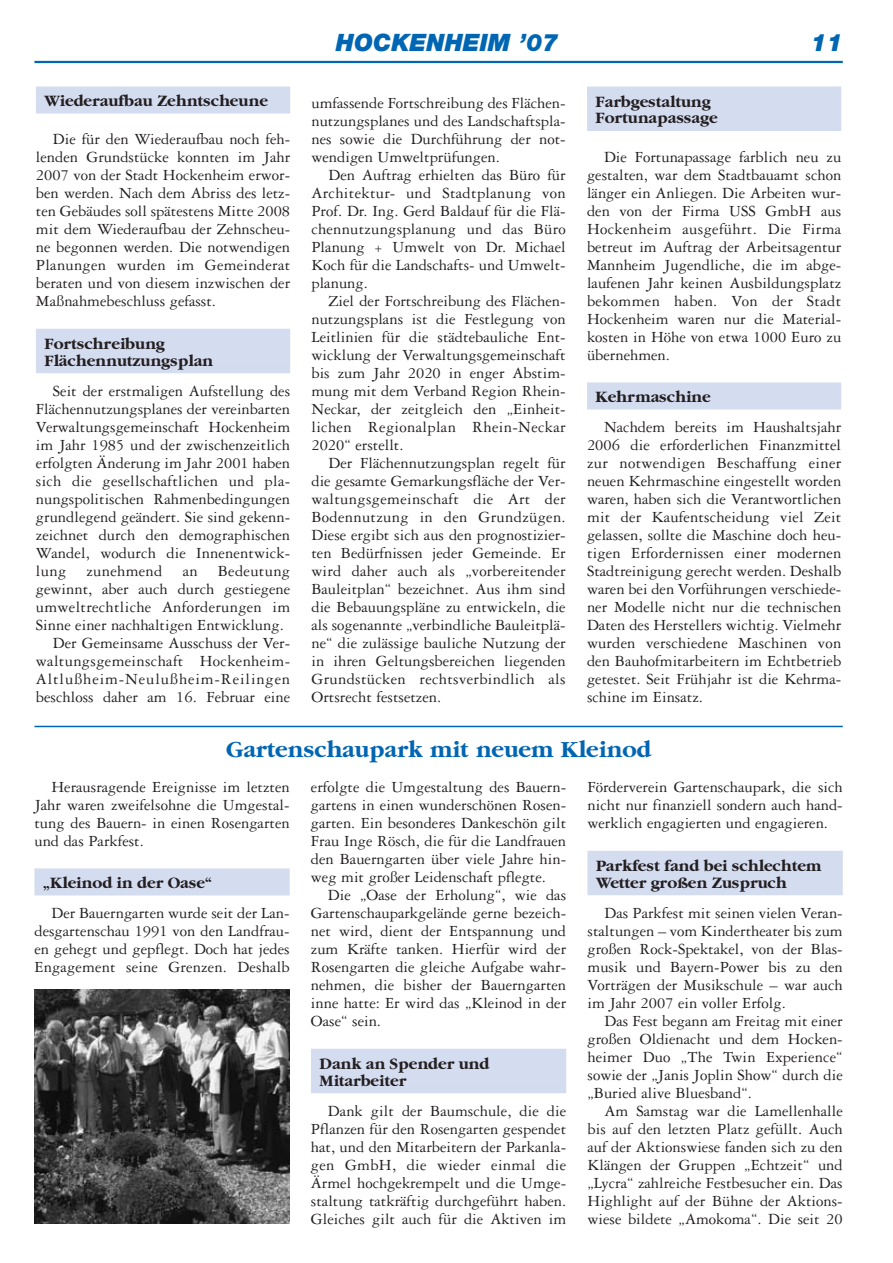
<style>
.page{position:relative;width:893px;height:1263px;background:#fff}
.page>*{position:absolute;margin:0;border:0;box-sizing:border-box;transform-origin:0 0}
.t1{font:700 24px "Garamond";color:#0066b3}
.t2{font:italic 900 24px "Helvetica Neue";color:#0066b3}
.t3{font:16.5px/18px "Garamond Three";color:#231f20;text-align:justify}
.t4{font:700 16.5px/16.5px "Garamond";color:#231f20}
.t5{font:16.5px "Garamond Three";letter-spacing:.02em;color:#231f20}
.t6{font:16.5px "Garamond Three";letter-spacing:.05em;color:#231f20}
</style>
<div class="page">
<hr style="left:34px;top:61px;width:808px;height:2px;background:#0066b3">
<hr style="left:34px;top:726px;width:808px;height:1px;background:#0066b3">
<div style="left:36px;top:87px;width:254px;height:27px;background:#d4dcf0"></div>
<div style="left:36px;top:329px;width:254px;height:33px;background:#d4dcf0"></div>
<div style="left:36px;top:361px;width:254px;height:12px;background:#d4dcf0"></div>
<div style="left:587px;top:87px;width:254px;height:33px;background:#d4dcf0"></div>
<div style="left:587px;top:119px;width:254px;height:12px;background:#d4dcf0"></div>
<div style="left:587px;top:382px;width:254px;height:27px;background:#d4dcf0"></div>
<div style="left:34px;top:868px;width:256px;height:27px;background:#d4dcf0"></div>
<div style="left:311px;top:1049px;width:255px;height:33px;background:#d4dcf0"></div>
<div style="left:311px;top:1081px;width:255px;height:12px;background:#d4dcf0"></div>
<div style="left:587px;top:851px;width:255px;height:33px;background:#d4dcf0"></div>
<div style="left:587px;top:883px;width:255px;height:12px;background:#d4dcf0"></div>
<img style="left:34px;top:990px;width:256px;height:234px">
<p class="t4" style="left:44px;top:94px;width:225px">Wiederaufbau Zehntscheune</p>
<p class="t3" style="left:36px;top:131px;width:256px;text-indent:17px">Die für den Wiederaufbau noch feh&shy;lenden Grundstücke konnten im Jahr 2007 von der Stadt Hockenheim erwor&shy;ben werden. Nach dem Abriss des letz&shy;ten Gebäudes soll spätestens Mitte 2008 mit dem Wiederaufbau der Zehnscheu&shy;ne begonnen werden. Die notwendigen Planungen wurden im Gemeinderat beraten und von diesem inzwischen der Maßnahmebeschluss gefasst.</p>
<p class="t4" style="left:44px;top:337px;width:170px">Fortschreibung<br>Flächennutzungsplan</p>
<p class="t3" style="left:53px;top:383px;width:239px">Seit der erstmaligen Aufstellung des</p>
<p class="t3" style="left:36px;top:401px;width:256px">Flächennutzungsplanes der vereinbarten</p>
<p class="t3" style="left:36px;top:419px;width:256px">Verwaltungsgemeinschaft Hockenheim</p>
<p class="t3" style="left:36px;top:437px;width:256px">im Jahr 1985 und der zwischenzeitlich</p>
<p class="t3" style="left:36px;top:455px;width:256px">erfolgten Änderung im Jahr 2001 haben</p>
<p class="t3" style="left:36px;top:473px;width:256px">sich die gesellschaftlichen und pla-</p>
<p class="t3" style="left:36px;top:491px;width:256px">nungspolitischen Rahmenbedingungen</p>
<p class="t3" style="left:36px;top:509px;width:256px">grundlegend geändert. Sie sind gekenn-</p>
<p class="t3" style="left:36px;top:527px;width:256px">zeichnet durch den demographischen</p>
<p class="t3" style="left:36px;top:545px;width:256px">Wandel, wodurch die Innenentwick-</p>
<p class="t5" style="left:36px;top:565px;width:256px">lung zunehmend an Bedeutung</p>
<p class="t3" style="left:36px;top:581px;width:256px">gewinnt, aber auch durch gestiegene</p>
<p class="t5" style="left:36px;top:601px;width:256px">umweltrechtliche Anforderungen im</p>
<p class="t3" style="left:36px;top:617px;width:249px">Sinne einer nachhaltigen Entwicklung.</p>
<p class="t3" style="left:53px;top:635px;width:239px">Der Gemeinsame Ausschuss der Ver-</p>
<p class="t5" style="left:36px;top:655px;width:256px">waltungsgemeinschaft Hockenheim-</p>
<p class="t6" style="left:36px;top:673px;width:256px">Altlußheim-Neulußheim-Reilingen</p>
<p class="t3" style="left:36px;top:689px;width:256px">beschloss daher am 16. Februar eine</p>
<h1 class="t2" style="left:336px;top:34px;width:224px">HOCKENHEIM ’07</h1>
<h1 class="t2" style="left:810px;top:34px;width:34px">11</h1>
<p class="t3" style="left:311px;top:95px;width:256px">umfassende Fortschreibung des Flächen&shy;nutzungsplanes und des Landschaftspla&shy;nes sowie die Durchführung der not&shy;wendigen Umweltprüfungen.</p>
<p class="t3" style="left:311px;top:167px;width:256px;text-indent:17px">Den Auftrag erhielten das Büro für Architektur- und Stadtplanung von Prof. Dr. Ing. Gerd Baldauf für die Flä&shy;chennutzungsplanung und das Büro Planung + Umwelt von Dr. Michael Koch für die Landschafts- und Umwelt&shy;planung.</p>
<p class="t3" style="left:311px;top:293px;width:256px;text-indent:17px">Ziel der Fortschreibung des Flächen&shy;nutzungsplans ist die Festlegung von Leitlinien für die städtebauliche Ent&shy;wicklung der Verwaltungsgemeinschaft bis zum Jahr 2020 in enger Abstim&shy;mung mit dem Verband Region Rhein-Neckar, der zeitgleich den „Einheit&shy;lichen Regionalplan Rhein-Neckar 2020“ erstellt.</p>
<p class="t3" style="left:311px;top:455px;width:256px;text-indent:17px">Der Flächennutzungsplan regelt für die gesamte Gemarkungsfläche der Ver&shy;waltungsgemeinschaft die Art der Bodennutzung in den Grundzügen.<br>Diese ergibt sich aus den prognostizier&shy;ten Bedürfnissen jeder Gemeinde. Er wird daher auch als „vorbereitender Bauleitplan“ bezeichnet. Aus ihm sind die Bebauungspläne zu entwickeln, die als sogenannte „verbindliche Bauleitplä&shy;ne“ die zulässige bauliche Nutzung der in ihren Geltungsbereichen liegenden Grundstücken rechtsverbindlich als Ortsrecht festsetzen.</p>
<p class="t4" style="left:595px;top:95px;width:124px">Farbgestaltung<br>Fortunapassage</p>
<p class="t3" style="left:587px;top:149px;width:256px;text-indent:17px">Die Fortunapassage farblich neu zu gestalten, war dem Stadtbauamt schon länger ein Anliegen. Die Arbeiten wur&shy;den von der Firma USS GmbH aus Hockenheim ausgeführt. Die Firma betreut im Auftrag der Arbeitsagentur Mannheim Jugendliche, die im abge&shy;laufenen Jahr keinen Ausbildungsplatz bekommen haben. Von der Stadt Hockenheim waren nur die Material&shy;kosten in Höhe von etwa 1000 Euro zu übernehmen.</p>
<p class="t4" style="left:595px;top:390px;width:117px">Kehrmaschine</p>
<p class="t3" style="left:587px;top:419px;width:256px;text-indent:17px">Nachdem bereits im Haushaltsjahr 2006 die erforderlichen Finanzmittel zur notwendigen Beschaffung einer neuen Kehrmaschine eingestellt worden waren, haben sich die Verantwortlichen mit der Kaufentscheidung viel Zeit gelassen, sollte die Maschine doch heu&shy;tigen Erfordernissen einer modernen Stadtreinigung gerecht werden. Deshalb waren bei den Vorführungen verschiede&shy;ner Modelle nicht nur die technischen Daten des Herstellers wichtig. Vielmehr wurden verschiedene Maschinen von den Bauhofmitarbeitern im Echtbetrieb getestet. Seit Frühjahr ist die Kehrma&shy;schine im Einsatz.</p>
<h1 class="t1" style="left:226px;top:740px;width:426px">Gartenschaupark mit neuem Kleinod</h1>
<p class="t3" style="left:34px;top:779px;width:257px;text-indent:17px">Herausragende Ereignisse im letzten Jahr waren zweifelsohne die Umgestal&shy;tung des Bauern- in einen Rosengarten und das Parkfest.</p>
<p class="t4" style="left:43px;top:876px;width:171px">„Kleinod in der Oase“</p>
<p class="t3" style="left:34px;top:905px;width:257px;text-indent:17px">Der Bauerngarten wurde seit der Lan&shy;desgartenschau 1991 von den Landfrau&shy;en gehegt und gepflegt. Doch hat jedes Engagement seine Grenzen. Deshalb</p>
<p class="t3" style="left:311px;top:779px;width:257px">erfolgte die Umgestaltung des Bauern&shy;gartens in einen wunderschönen Rosen&shy;garten. Ein besonderes Dankeschön gilt Frau Inge Rösch, die für die Landfrauen den Bauerngarten über viele Jahre hin&shy;weg mit großer Leidenschaft pflegte.</p>
<p class="t3" style="left:311px;top:887px;width:257px;text-indent:17px">Die „Oase der Erholung“, wie das Gartenschauparkgelände gerne bezeich&shy;net wird, dient der Entspannung und zum Kräfte tanken. Hierfür wird der Rosengarten die gleiche Aufgabe wahr&shy;nehmen, die bisher der Bauerngarten inne hatte: Er wird das „Kleinod in der Oase“ sein.</p>
<p class="t4" style="left:319px;top:1057px;width:171px">Dank an Spender und<br>Mitarbeiter</p>
<p class="t3" style="left:311px;top:1103px;width:257px;text-indent:17px">Dank gilt der Baumschule, die die Pflanzen für den Rosengarten gespendet hat, und den Mitarbeitern der Parkanla&shy;gen GmbH, die wieder einmal die Ärmel hochgekrempelt und die Umge&shy;staltung tatkräftig durchgeführt haben.<br>Gleiches gilt auch für die Aktiven im</p>
<p class="t3" style="left:587px;top:779px;width:257px">Förderverein Gartenschaupark, die sich nicht nur finanziell sondern auch hand&shy;werklich engagierten und engagieren.</p>
<p class="t4" style="left:596px;top:859px;width:227px">Parkfest fand bei schlechtem<br>Wetter großen Zuspruch</p>
<p class="t3" style="left:587px;top:905px;width:257px;text-indent:17px">Das Parkfest mit seinen vielen Veran&shy;staltungen – vom Kindertheater bis zum großen Rock-Spektakel, von der Blas&shy;musik und Bayern-Power bis zu den Vorträgen der Musikschule – war auch im Jahr 2007 ein voller Erfolg.</p>
<p class="t3" style="left:587px;top:1013px;width:257px;text-indent:17px">Das Fest begann am Freitag mit einer großen Oldienacht und dem Hocken&shy;heimer Duo „The Twin Experience“ sowie der „Janis Joplin Show“ durch die „Buried alive Bluesband“.</p>
<p class="t3" style="left:587px;top:1103px;width:257px;text-indent:17px">Am Samstag war die Lamellenhalle bis auf den letzten Platz gefüllt. Auch auf der Aktionswiese fanden sich zu den Klängen der Gruppen „Echtzeit“ und „Lycra“ zahlreiche Festbesucher ein. Das Highlight auf der Bühne der Aktions&shy;wiese bildete „Amokoma“. Die seit 20</p>
</div>
